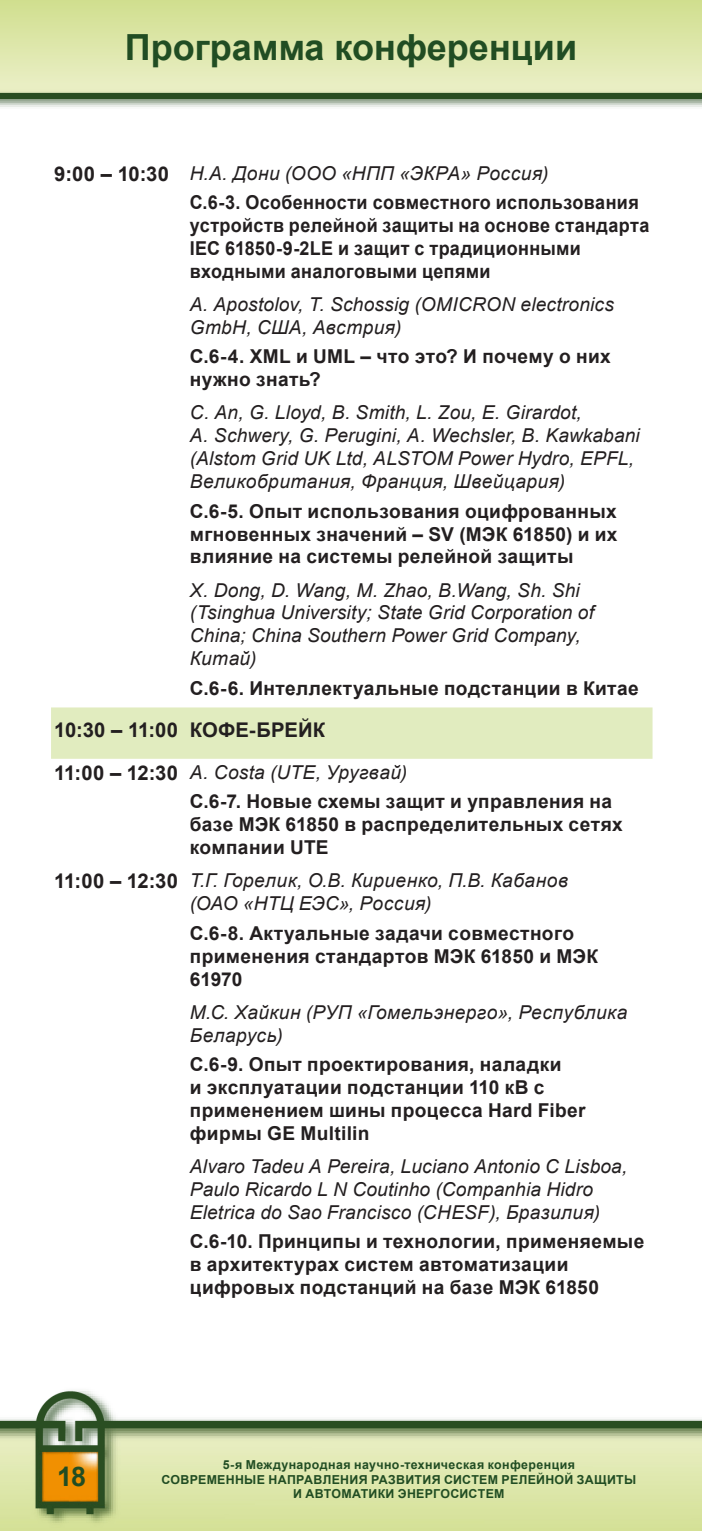
<style>
.page{position:relative;width:702px;height:1531px;background:#fff}
.page>*{position:absolute;margin:0;border:0;box-sizing:border-box;transform-origin:0 0}
.t1{font:700 36px "Arial";color:#214d23}
.t2{font:700 27px "Arial";color:#214d23}
.BASREC_table_data{font:700 20.25px "Arial";letter-spacing:.015em;color:#231f20}
.BASREC_table_text_bo{font:700 20.25px "Arial";color:#231f20}
.BASREC_table_text_it{font:italic 19.12px/22.9px "Arial";letter-spacing:.015em;color:#231f20}
.BASREC_table_text_bo-2{font:700 19.12px/22.9px "Arial";letter-spacing:.02em;color:#231f20}
.BASREC_table_text_bo-3{font:700 19.12px/22.9px "Arial";letter-spacing:.02em;color:#231f20;scale:.94 1}
.t3{font:700 12.38px/14.8px "Arial";letter-spacing:.025em;color:#214d23;text-align:center}
</style>
<div class="page">
<img style="left:0;top:1390px;width:702px;height:141px">
<img style="left:0;top:0;width:702px;height:107px">
<div style="left:51px;top:707px;width:601px;height:52px;background:#e1ecbf"></div>
<h1 class="t1" style="left:125px;top:23px;width:454px">Программа конференции</h1>
<p class="BASREC_table_data" style="left:54px;top:160px;width:116px">9:00 – 10:30</p>
<p class="BASREC_table_text_it" style="left:190px;top:162px;width:360px">Н.А. Дони (ООО «НПП «ЭКРА» Россия)</p>
<p class="BASREC_table_text_bo-3" style="left:190px;top:191px;width:490px">С.6-3. Особенности совместного использования устройств релейной защиты на основе стандарта IEC 61850-9-2LE и защит с традиционными входными аналоговыми цепями</p>
<p class="BASREC_table_text_it" style="left:190px;top:293px;width:425px">А. Apostolov, T. Schossig (OMICRON electronics<br>GmbH, США, Австрия)</p>
<p class="BASREC_table_text_bo-2" style="left:190px;top:346px;width:422px">С.6-4. XML и UML – что это? И почему о них нужно знать?</p>
<p class="BASREC_table_text_it" style="left:190px;top:401px;width:451px">C. An, G. Lloyd, B. Smith, L. Zou, E. Girardot,<br>A. Schwery, G. Perugini, A. Wechsler, B. Kawkabani (Alstom Grid UK Ltd, ALSTOM Power Hydro, EPFL, Великобритания, Франция, Швейцария)</p>
<p class="BASREC_table_text_bo-2" style="left:190px;top:500px;width:429px;text-align:justify">С.6-5. Опыт использования оцифрованных мгновенных значений – SV (МЭК 61850) и их влияние на системы релейной защиты</p>
<p class="BASREC_table_text_it" style="left:190px;top:578px;width:405px">X. Dong, D. Wang, M. Zhao, B.Wang, Sh. Shi (Tsinghua University; State Grid Corporation of China; China Southern Power Grid Company, Китай)</p>
<p class="BASREC_table_text_bo-2" style="left:190px;top:677px;width:450px">С.6-6. Интеллектуальные подстанции в Китае</p>
<p class="BASREC_table_data" style="left:54px;top:717px;width:125px">10:30 – 11:00</p>
<p class="BASREC_table_text_bo" style="left:190px;top:717px;width:137px">КОФЕ-БРЕЙК</p>
<p class="BASREC_table_data" style="left:54px;top:759px;width:125px">11:00 – 12:30</p>
<p class="BASREC_table_text_it" style="left:190px;top:761px;width:219px">A. Costa (UTE, Уругвай)</p>
<p class="BASREC_table_text_bo-2" style="left:190px;top:791px;width:434px">С.6-7. Новые схемы защит и управления на базе МЭК 61850 в распределительных сетях компании UTE</p>
<p class="BASREC_table_data" style="left:54px;top:867px;width:125px">11:00 – 12:30</p>
<p class="BASREC_table_text_it" style="left:190px;top:869px;width:379px">Т.Г. Горелик, О.В. Кириенко, П.В. Кабанов (ОАО «НТЦ ЕЭС», Россия)</p>
<p class="BASREC_table_text_bo-2" style="left:190px;top:922px;width:409px">С.6-8. Актуальные задачи совместного применения стандартов МЭК 61850 и МЭК<br>61970</p>
<p class="BASREC_table_text_it" style="left:190px;top:1001px;width:439px">М.С. Хайкин (РУП «Гомельэнерго», Республика<br>Беларусь)</p>
<p class="BASREC_table_text_bo-2" style="left:190px;top:1053px;width:397px">С.6-9. Опыт проектирования, наладки<br>и эксплуатации подстанции 110 кВ с применением шины процесса Hard Fiber фирмы GE Multilin</p>
<p class="BASREC_table_text_it" style="left:190px;top:1155px;width:439px">Alvaro Tadeu A Pereira, Luciano Antonio C Lisboa,<br>Paulo Ricardo L N Coutinho (Companhia Hidro<br>Eletrica do Sao Francisco (CHESF), Бразилия)</p>
<p class="BASREC_table_text_bo-2" style="left:190px;top:1230px;width:456px">С.6-10. Принципы и технологии, применяемые в архитектурах систем автоматизации цифровых подстанций на базе МЭК 61850</p>
<h2 class="t2" style="left:57px;top:1458px;width:30px">18</h2>
<p class="t3" style="left:161px;top:1457px;width:476px">5-я Международная научно-техническая конференция<br>СОВРЕМЕННЫЕ НАПРАВЛЕНИЯ РАЗВИТИЯ СИСТЕМ РЕЛЕЙНОЙ ЗАЩИТЫ<br>И АВТОМАТИКИ ЭНЕРГОСИСТЕМ</p>
</div>
